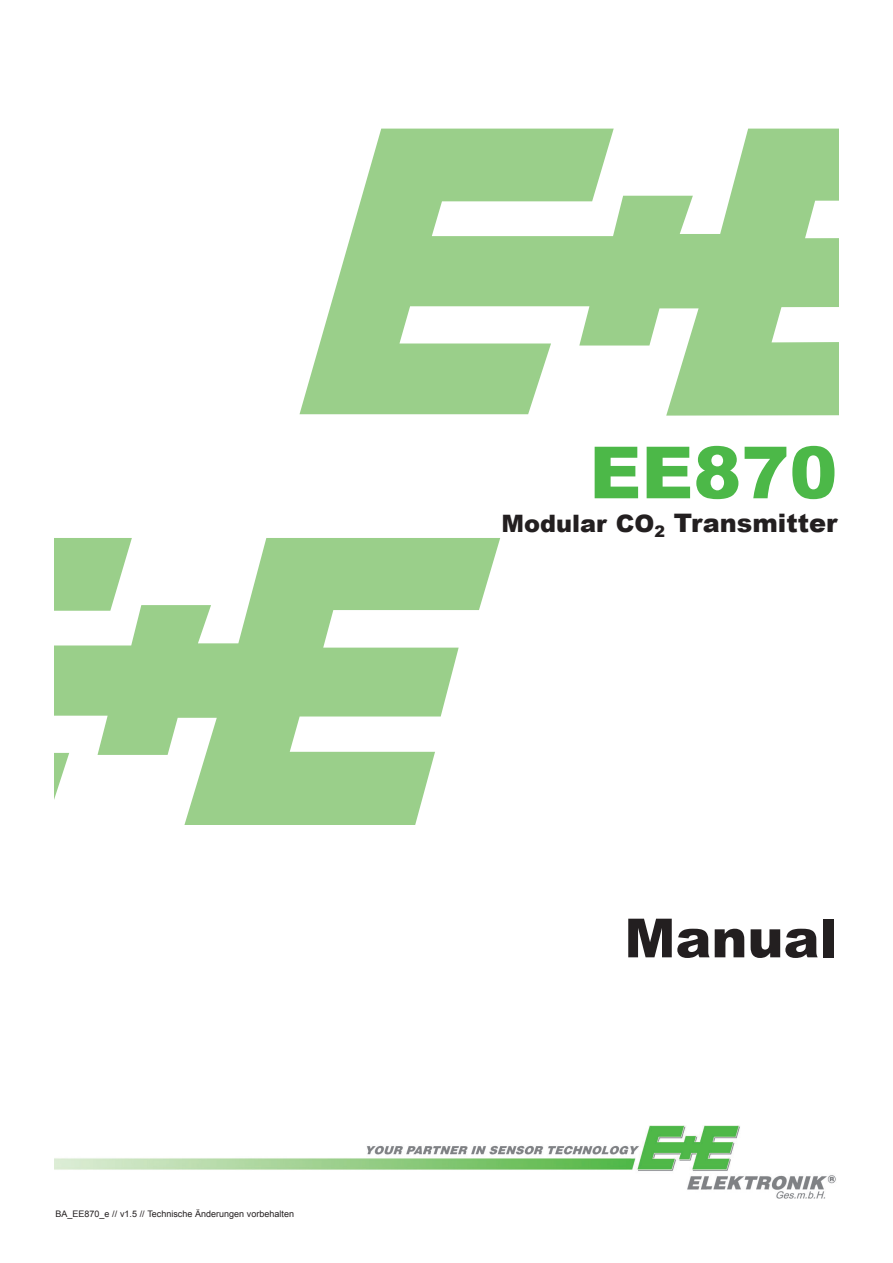
<style>
.page{position:relative;width:893px;height:1263px;background:#fff}
.page>*{position:absolute;margin:0;border:0;box-sizing:border-box;transform-origin:0 0}
.t1{font:900 72px "Arial";color:#4cb848}
.t2{font:900 54px "Arial";color:#231f20}
.t3{font:900 25.5px "Arial";color:#231f20}
.t4{font:9px "Arial";color:#231f20}
.s1{font-size:24px}
</style>
<div class="page">
<img style="left:54px;top:1125px;width:782px;height:73px">
<svg style="left:300px;top:129px;width:539px;height:287px;fill:#9acf8a"></svg>
<svg style="left:54px;top:538px;width:446px;height:287px;fill:#9acf8a"></svg>
<svg style="left:54px;top:753px;width:15px;height:47px"></svg>
<p class="t4" style="left:56px;top:1208px;width:240px">BA_EE870_e // v1.5 // Technische Änderungen vorbehalten</p>
<h1 class="t1" style="left:589px;top:420px;width:250px">EE870</h1>
<h3 class="t3" style="left:502px;top:504px;width:337px"><span class="s1">Modular CO</span><sub>2</sub> Transmitter</h3>
<h2 class="t2" style="left:624px;top:899px;width:215px">Manual</h2>
</div>
